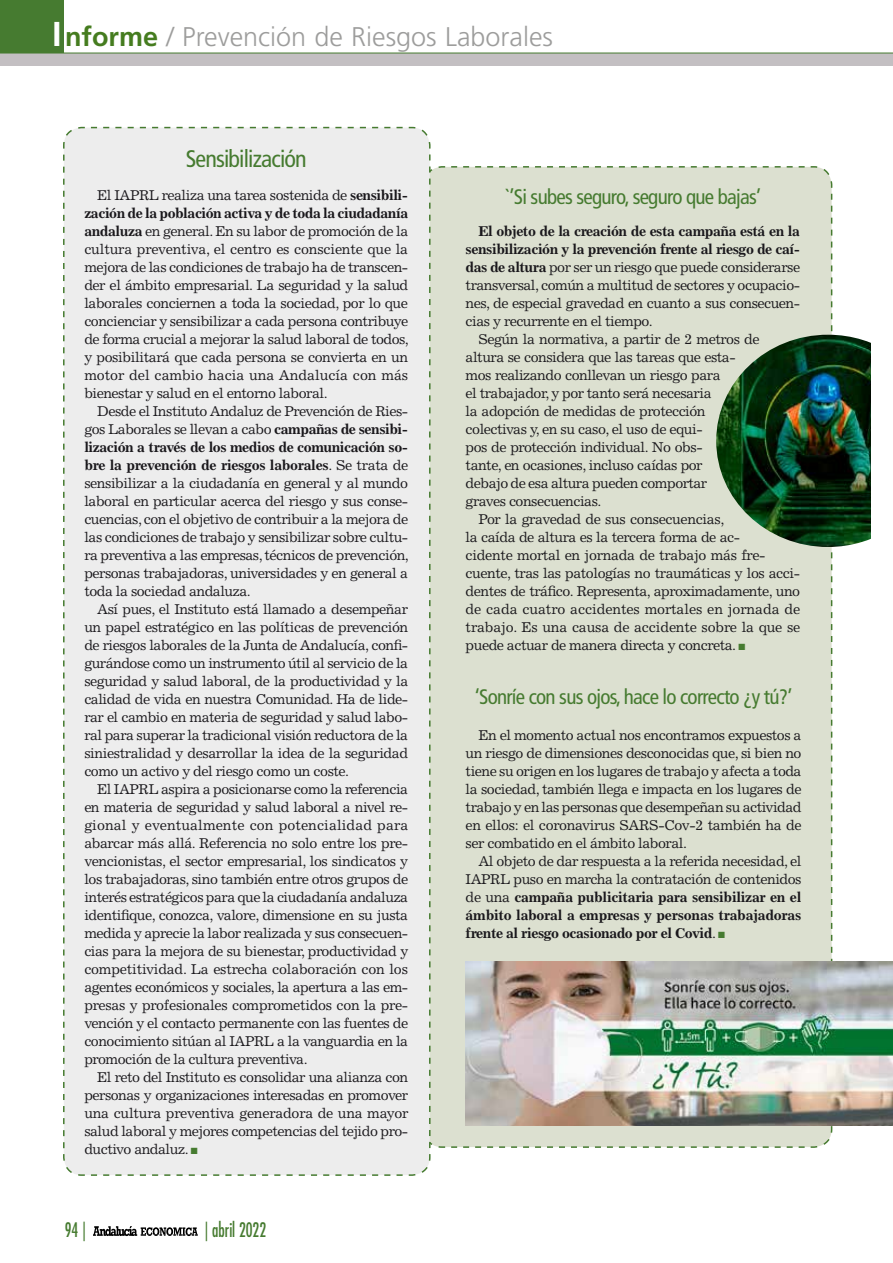
<style>
.page{position:relative;width:893px;height:1263px;background:#fff}
.page>*{position:absolute;margin:0;border:0;box-sizing:border-box;transform-origin:0 0}
.t1{font:300 27px "Frutiger LT Std";color:#9d9d9c}
.t2{font:condensed 24px "Frutiger LT Std";letter-spacing:-.035em;color:#467b30}
.t3{font:condensed 21px "Frutiger LT Std";letter-spacing:-.035em;color:#467b30}
.t4{font:condensed 19.5px "Futura Std";color:#467b30;scale:.85 1}
.t5{font:14.25px/18px "Excelsior LT Std";letter-spacing:-.035em;color:#1a181c;text-align:justify}
.t6{font:700 14.25px/18px "Excelsior LT Std";letter-spacing:-.035em;color:#1a181c;text-align:justify}
.t7{font:14.25px "Excelsior LT Std";letter-spacing:-.005em;color:#1a181c}
.t8{font:14.25px "Excelsior LT Std";letter-spacing:-.01em;color:#1a181c}
.s1{font-weight:700;font-size:34.5px;color:#fff}
.s2{font-weight:700;color:#457c1f}
.s3{font-weight:700}
.s4{color:#467b30}
.s5{font-weight:400}
</style>
<div class="page">
<div style="left:0;top:0;width:64px;height:53px;background:#467b30"></div>
<svg style="left:93px;top:1226px;width:105px;height:10px"></svg>
<div style="left:0;top:53px;width:893px;height:12px;background:#c3bfc2"></div>
<hr style="left:0;top:53px;width:893px;height:1px;background:#467b30">
<div style="left:437px;top:166px;width:396px;height:982px;background:#dce0d0"></div>
<div style="left:431px;top:168px;width:6px;height:979px;background:#dce0d0"></div>
<div style="left:63px;top:126px;width:368px;height:1050px;background:#ededed"></div>
<img style="left:716px;top:335px;width:155px;height:212px">
<img style="left:466px;top:961px;width:427px;height:165px">
<h1 class="t1" style="left:52px;top:21px;width:502px"><span class="s1">I</span><span class="s2">nforme</span> / Prevención de Riesgos Laborales</h1>
<h2 class="t2" style="left:186px;top:145px;width:123px">Sensibilización</h2>
<p class="t5" style="left:84px;top:186px;width:326px;text-indent:13px">El IAPRL realiza una tarea sostenida de <span class="s3">sensibili&shy;zación de la población activa y de toda la ciudadanía andaluza</span> en general. En su labor de promoción de la cultura preventiva, el centro es consciente que la mejora de las condiciones de trabajo ha de transcen&shy;der el ámbito empresarial. La seguridad y la salud laborales conciernen a toda la sociedad, por lo que concienciar y sensibilizar a cada persona contribuye de forma crucial a mejorar la salud laboral de todos, y posibilitará que cada persona se convierta en un motor del cambio hacia una Andalucía con más bienestar y salud en el entorno laboral.</p>
<p class="t5" style="left:84px;top:402px;width:326px;text-indent:13px">Desde el Instituto Andaluz de Prevención de Ries&shy;gos Laborales se llevan a cabo <span class="s3">campañas de sensibi&shy;lización a través de los medios de comunicación so&shy;bre la prevención de riesgos laborales</span>. Se trata de sensibilizar a la ciudadanía en general y al mundo laboral en particular acerca del riesgo y sus conse&shy;cuencias, con el objetivo de contribuir a la mejora de las condiciones de trabajo y sensibilizar sobre cultu&shy;ra preventiva a las empresas, técnicos de prevención, personas trabajadoras, universidades y en general a toda la sociedad andaluza.</p>
<p class="t5" style="left:84px;top:600px;width:326px;text-indent:13px">Así pues, el Instituto está llamado a desempeñar un papel estratégico en las políticas de prevención de riesgos laborales de la Junta de Andalucía, confi&shy;gurándose como un instrumento útil al servicio de la seguridad y salud laboral, de la productividad y la calidad de vida en nuestra Comunidad. Ha de lide&shy;rar el cambio en materia de seguridad y salud labo&shy;ral para superar la tradicional visión reductora de la siniestralidad y desarrollar la idea de la seguridad como un activo y del riesgo como un coste.</p>
<p class="t5" style="left:84px;top:780px;width:325px;text-indent:13px">El IAPRL aspira a posicionarse como la referencia en materia de seguridad y salud laboral a nivel re&shy;gional y eventualmente con potencialidad para abarcar más allá. Referencia no solo entre los pre&shy;vencionistas, el sector empresarial, los sindicatos y los trabajadoras, sino también entre otros grupos de interés estratégicos para que la ciudadanía andaluza identifique, conozca, valore, dimensione en su justa medida y aprecie la labor realizada y sus consecuen&shy;cias para la mejora de su bienestar, productividad y competitividad. La estrecha colaboración con los agentes económicos y sociales, la apertura a las em&shy;presas y profesionales comprometidos con la pre&shy;vención y el contacto permanente con las fuentes de conocimiento sitúan al IAPRL a la vanguardia en la promoción de la cultura preventiva.</p>
<p class="t5" style="left:84px;top:1068px;width:326px;text-indent:13px">El reto del Instituto es consolidar una alianza con personas y organizaciones interesadas en promover una cultura preventiva generadora de una mayor salud laboral y mejores competencias del tejido pro&shy;ductivo andaluz. <span class="s4">■</span></p>
<h3 class="t4" style="left:65px;top:1218px;width:27px">94 |</h3>
<h3 class="t4" style="left:204px;top:1218px;width:74px">| abril 2022</h3>
<h3 class="t3" style="left:506px;top:184px;width:257px">`’Si subes seguro, seguro que bajas’</h3>
<p class="t6" style="left:478px;top:222px;width:323px">El objeto de la creación de esta campaña está en la</p>
<p class="t6" style="left:466px;top:240px;width:336px">sensibilización y la prevención frente al riesgo de caí-</p>
<p class="t5" style="left:466px;top:258px;width:336px"><span class="s3">das de altura</span> por ser un riesgo que puede considerarse</p>
<p class="t5" style="left:466px;top:276px;width:336px">transversal, común a multitud de sectores y ocupacio-</p>
<p class="t5" style="left:466px;top:294px;width:336px">nes, de especial gravedad en cuanto a sus consecuen-</p>
<p class="t5" style="left:466px;top:312px;width:189px">cias y recurrente en el tiempo.</p>
<p class="t5" style="left:478px;top:330px;width:283px">Según la normativa, a partir de 2 metros de</p>
<p class="t5" style="left:466px;top:348px;width:272px">altura se considera que las tareas que esta-</p>
<p class="t5" style="left:466px;top:366px;width:257px">mos realizando conllevan un riesgo para</p>
<p class="t5" style="left:466px;top:384px;width:247px">el trabajador, y por tanto será necesaria</p>
<p class="t5" style="left:466px;top:402px;width:242px">la adopción de medidas de protección</p>
<p class="t5" style="left:466px;top:420px;width:239px">colectivas y, en su caso, el uso de equi-</p>
<p class="t5" style="left:466px;top:438px;width:239px">pos de protección individual. No obs-</p>
<p class="t5" style="left:466px;top:456px;width:238px">tante, en ocasiones, incluso caídas por</p>
<p class="t5" style="left:466px;top:474px;width:243px">debajo de esa altura pueden comportar</p>
<p class="t5" style="left:466px;top:492px;width:137px">graves consecuencias.</p>
<p class="t5" style="left:478px;top:510px;width:247px">Por la gravedad de sus consecuencias,</p>
<p class="t5" style="left:466px;top:528px;width:276px">la caída de altura es la tercera forma de ac-</p>
<p class="t5" style="left:466px;top:546px;width:301px">cidente mortal en jornada de trabajo más fre-</p>
<p class="t5" style="left:466px;top:564px;width:336px">cuente, tras las patologías no traumáticas y los acci-</p>
<p class="t5" style="left:466px;top:582px;width:336px">dentes de tráfico. Representa, aproximadamente, uno</p>
<p class="t7" style="left:466px;top:600px;width:336px">de cada cuatro accidentes mortales en jornada de</p>
<p class="t8" style="left:466px;top:618px;width:336px">trabajo. Es una causa de accidente sobre la que se</p>
<p class="t5" style="left:466px;top:636px;width:281px">puede actuar de manera directa y concreta. <span class="s4">■</span></p>
<h3 class="t3" style="left:475px;top:684px;width:319px">‘Sonríe con sus ojos, hace lo correcto ¿y tú?’</h3>
<p class="t5" style="left:466px;top:726px;width:338px;text-indent:13px">En el momento actual nos encontramos expuestos a un riesgo de dimensiones desconocidas que, si bien no tiene su origen en los lugares de trabajo y afecta a toda la sociedad, también llega e impacta en los lugares de trabajo y en las personas que desempeñan su actividad en ellos: el coronavirus SARS-Cov-2 también ha de ser combatido en el ámbito laboral.</p>
<p class="t6" style="left:466px;top:852px;width:337px;text-indent:13px"><span class="s5">Al objeto de dar respuesta a la referida necesidad, el IAPRL puso en marcha la contratación de contenidos de una</span> campaña publicitaria para sensibilizar en el ámbito laboral a empresas y personas trabajadoras frente al riesgo ocasionado por el Covid<span class="s5">.</span> <span class="s4">■</span></p>
</div>
